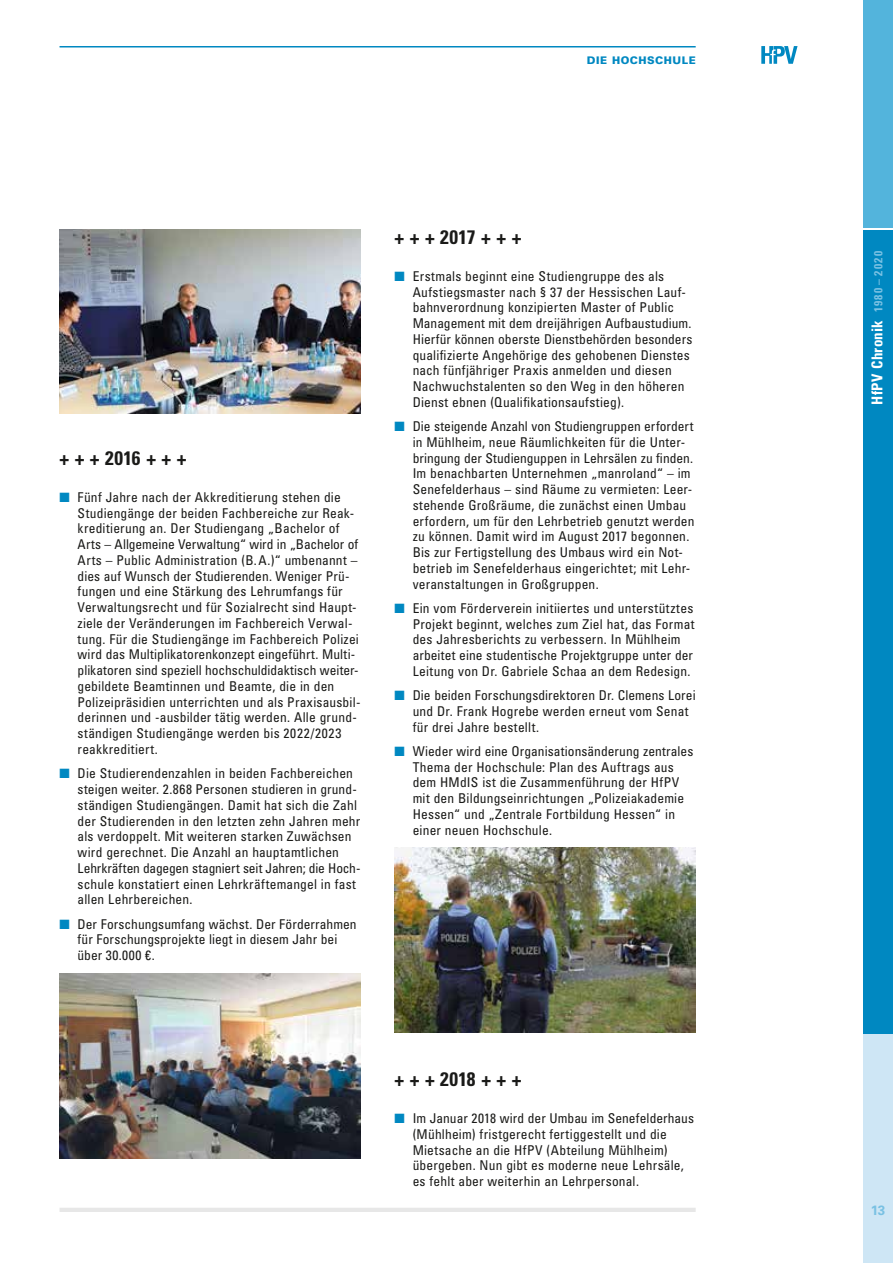
<style>
.page{position:relative;width:893px;height:1263px;background:#fff}
.page>*{position:absolute;margin:0;border:0;box-sizing:border-box;transform-origin:0 0}
.t1{font:700 condensed 19.5px "Univers LT Std";letter-spacing:.02em;color:#1a1a18}
.t2{font:700 condensed 15px "Univers LT Std";letter-spacing:.015em;color:#fff}
.t3{font:condensed 13.5px/15.8px "Univers LT Std";letter-spacing:.01em;color:#1a1a18}
.t4{font:700 13.5px "Univers LT Std";color:#79c1e3}
.t5{font:900 10.5px "Univers LT Std";letter-spacing:.045em;color:#0088c1}
.s1{color:#0088c1}
.s2{font-size:11.7px;color:#79c1e3}
</style>
<div class="page">
<div style="left:863px;top:1033px;width:30px;height:230px;background:#cee6f5"></div>
<div style="left:863px;top:230px;width:30px;height:803px;background:#0088c1"></div>
<svg style="left:761px;top:46px;width:36px;height:18px"></svg>
<hr style="left:60px;top:1208px;width:636px;height:4px;background:#e7e7e7">
<div style="left:863px;top:0;width:30px;height:227px;background:#53b4dc"></div>
<hr style="left:60px;top:46px;width:636px;height:1px;background:#0088c1">
<img style="left:60px;top:229px;width:301px;height:185px">
<img style="left:60px;top:973px;width:301px;height:185px">
<img style="left:395px;top:847px;width:301px;height:185px">
<p class="t5" style="left:587px;top:53px;width:110px">DIE HOCHSCHULE</p>
<h1 class="t1" style="left:60px;top:446px;width:129px">+ + + 2016 + + +</h1>
<p class="t3" style="left:78px;top:489px;width:284px;text-indent:-18px"><span class="s1">■</span> Fünf Jahre nach der Akkreditierung stehen die Studiengänge der beiden Fachbereiche zur Reak&shy;kreditierung an. Der Studiengang „Bachelor of Arts – Allgemeine Verwaltung“ wird in „Bachelor of Arts – Public Administration (B.A.)“ umbenannt – dies auf Wunsch der Studierenden. Weniger Prü&shy;fungen und eine Stärkung des Lehrumfangs für Verwaltungsrecht und für Sozialrecht sind Haupt&shy;ziele der Veränderungen im Fachbereich Verwal&shy;tung. Für die Studiengänge im Fachbereich Polizei wird das Multiplikatorenkonzept eingeführt. Multi&shy;plikatoren sind speziell hochschuldidaktisch weiter&shy;gebildete Beamtinnen und Beamte, die in den Polizeipräsidien unterrichten und als Praxisausbil&shy;derinnen und -ausbilder tätig werden. Alle grund&shy;ständigen Studiengänge werden bis 2022/2023 reakkreditiert.</p>
<p class="t3" style="left:78px;top:765px;width:284px;text-indent:-18px"><span class="s1">■</span> Die Studierendenzahlen in beiden Fachbereichen steigen weiter. 2.868 Personen studieren in grund&shy;ständigen Studiengängen. Damit hat sich die Zahl der Studierenden in den letzten zehn Jahren mehr als verdoppelt. Mit weiteren starken Zuwächsen wird gerechnet. Die Anzahl an hauptamtlichen Lehrkräften dagegen stagniert seit Jahren; die Hoch&shy;schule konstatiert einen Lehrkräftemangel in fast allen Lehrbereichen.</p>
<p class="t3" style="left:78px;top:916px;width:281px;text-indent:-18px"><span class="s1">■</span> Der Forschungsumfang wächst. Der Förderrahmen für Forschungsprojekte liegt in diesem Jahr bei über 30.000 €.</p>
<h1 class="t1" style="left:395px;top:225px;width:128px">+ + + 2017 + + +</h1>
<p class="t3" style="left:413px;top:268px;width:281px;text-indent:-18px"><span class="s1">■</span> Erstmals beginnt eine Studiengruppe des als Aufstiegsmaster nach § 37 der Hessischen Lauf&shy;bahnverordnung konzipierten Master of Public Management mit dem dreijährigen Aufbaustudium.<br>Hierfür können oberste Dienstbehörden besonders qualifizierte Angehörige des gehobenen Dienstes nach fünfjähriger Praxis anmelden und diesen Nachwuchstalenten so den Weg in den höheren Dienst ebnen (Qualifikationsaufstieg).</p>
<p class="t3" style="left:413px;top:418px;width:283px;text-indent:-18px"><span class="s1">■</span> Die steigende Anzahl von Studiengruppen erfordert in Mühlheim, neue Räumlichkeiten für die Unter&shy;bringung der Studienguppen in Lehrsälen zu finden.<br>Im benachbarten Unternehmen „manroland“ – im Senefelderhaus – sind Räume zu vermieten: Leer&shy;stehende Großräume, die zunächst einen Umbau erfordern, um für den Lehrbetrieb genutzt werden zu können. Damit wird im August 2017 begonnen.<br>Bis zur Fertigstellung des Umbaus wird ein Not&shy;betrieb im Senefelderhaus eingerichtet; mit Lehr&shy;veranstaltungen in Großgruppen.</p>
<p class="t3" style="left:413px;top:600px;width:283px;text-indent:-18px"><span class="s1">■</span> Ein vom Förderverein initiiertes und unterstütztes Projekt beginnt, welches zum Ziel hat, das Format des Jahresberichts zu verbessern. In Mühlheim arbeitet eine studentische Projektgruppe unter der Leitung von Dr. Gabriele Schaa an dem Redesign.</p>
<p class="t3" style="left:413px;top:687px;width:285px;text-indent:-18px"><span class="s1">■</span> Die beiden Forschungsdirektoren Dr. Clemens Lorei und Dr. Frank Hogrebe werden erneut vom Senat für drei Jahre bestellt.</p>
<p class="t3" style="left:413px;top:743px;width:282px;text-indent:-18px"><span class="s1">■</span> Wieder wird eine Organisationsänderung zentrales Thema der Hochschule: Plan des Auftrags aus dem HMdIS ist die Zusammenführung der HfPV mit den Bildungseinrichtungen „Polizeiakademie Hessen“ und „Zentrale Fortbildung Hessen“ in einer neuen Hochschule.</p>
<h1 class="t1" style="left:395px;top:1067px;width:129px">+ + + 2018 + + +</h1>
<p class="t3" style="left:413px;top:1110px;width:283px;text-indent:-18px"><span class="s1">■</span> Im Januar 2018 wird der Umbau im Senefelderhaus (Mühlheim) fristgerecht fertiggestellt und die Mietsache an die HfPV (Abteilung Mühlheim) übergeben. Nun gibt es moderne neue Lehrsäle, es fehlt aber weiterhin an Lehrpersonal.</p>
<p class="t2" style="left:868px;top:405px;width:156px;rotate:-90deg">HfPV Chronik <span class="s2">1980 – 2020</span></p>
<p class="t4" style="left:871px;top:1203px;width:16px">13</p>
</div>
